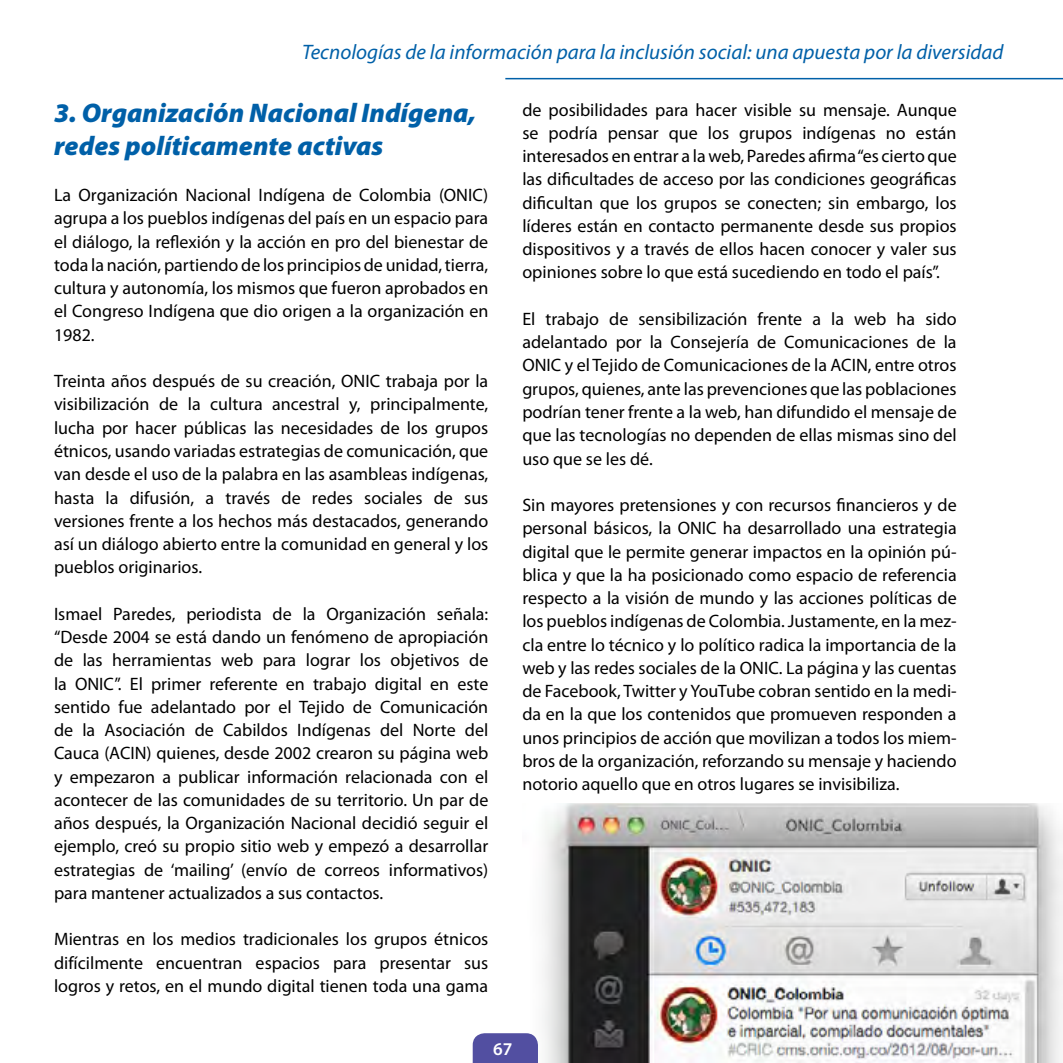
<style>
.page{position:relative;width:1063px;height:1063px;background:#fff}
.page>*{position:absolute;margin:0;border:0;box-sizing:border-box;transform-origin:0 0}
.t1{font:italic 900 27px/32.4px "Myriad Pro";color:#0060a8}
.t2{font:italic 21px "Myriad Pro";color:#0060a8}
.t3{font:18px/23.2px "Myriad Pro";color:#000;text-align:justify}
.t4{font:600 18px "Myriad Pro";color:#fff}
</style>
<div class="page">
<img style="left:543px;top:804px;width:520px;height:259px">
<div style="left:473px;top:1033px;width:65px;height:30px;background:#524fa1"></div>
<hr style="left:505px;top:78px;width:558px;height:1px;background:#0060a8">
<p class="t2" style="left:302px;top:39px;width:703px">Tecnologías de la información para la inclusión social: una apuesta por la diversidad</p>
<h1 class="t1" style="left:54px;top:96px;width:424px">3. Organización Nacional Indígena, redes políticamente activas</h1>
<p class="t3" style="left:54px;top:183px;width:436px">La Organización Nacional Indígena de Colombia (ONIC) agrupa a los pueblos indígenas del país en un espacio para el diálogo, la reflexión y la acción en pro del bienestar de toda la nación, partiendo de los principios de unidad, tierra, cultura y autonomía, los mismos que fueron aprobados en el Congreso Indígena que dio origen a la organización en 1982.</p>
<p class="t3" style="left:54px;top:369px;width:436px">Treinta años después de su creación, ONIC trabaja por la visibilización de la cultura ancestral y, principalmente, lucha por hacer públicas las necesidades de los grupos étnicos, usando variadas estrategias de comunicación, que van desde el uso de la palabra en las asambleas indígenas, hasta la difusión, a través de redes sociales de sus versiones frente a los hechos más destacados, generando así un diálogo abierto entre la comunidad en general y los pueblos originarios.</p>
<p class="t3" style="left:54px;top:602px;width:436px">Ismael Paredes, periodista de la Organización señala: “Desde 2004 se está dando un fenómeno de apropiación de las herramientas web para lograr los objetivos de la ONIC”. El primer referente en trabajo digital en este sentido fue adelantado por el Tejido de Comunicación de la Asociación de Cabildos Indígenas del Norte del Cauca (ACIN) quienes, desde 2002 crearon su página web y empezaron a publicar información relacionada con el acontecer de las comunidades de su territorio. Un par de años después, la Organización Nacional decidió seguir el ejemplo, creó su propio sitio web y empezó a desarrollar estrategias de ‘mailing’ (envío de correos informativos) para mantener actualizados a sus contactos.</p>
<p class="t3" style="left:54px;top:927px;width:436px">Mientras en los medios tradicionales los grupos étnicos difícilmente encuentran espacios para presentar sus logros y retos, en el mundo digital tienen toda una gama</p>
<p class="t3" style="left:522px;top:98px;width:436px">de posibilidades para hacer visible su mensaje. Aunque se podría pensar que los grupos indígenas no están interesados en entrar a la web, Paredes afirma “es cierto que las dificultades de acceso por las condiciones geográficas dificultan que los grupos se conecten; sin embargo, los líderes están en contacto permanente desde sus propios dispositivos y a través de ellos hacen conocer y valer sus opiniones sobre lo que está sucediendo en todo el país”.</p>
<p class="t3" style="left:522px;top:307px;width:436px">El trabajo de sensibilización frente a la web ha sido adelantado por la Consejería de Comunicaciones de la ONIC y el Tejido de Comunicaciones de la ACIN, entre otros grupos, quienes, ante las prevenciones que las poblaciones podrían tener frente a la web, han difundido el mensaje de que las tecnologías no dependen de ellas mismas sino del uso que se les dé.</p>
<p class="t3" style="left:522px;top:493px;width:436px">Sin mayores pretensiones y con recursos financieros y de personal básicos, la ONIC ha desarrollado una estrategia digital que le permite generar impactos en la opinión pú&shy;blica y que la ha posicionado como espacio de referencia respecto a la visión de mundo y las acciones políticas de los pueblos indígenas de Colombia. Justamente, en la mez&shy;cla entre lo técnico y lo político radica la importancia de la web y las redes sociales de la ONIC. La página y las cuentas de Facebook, Twitter y YouTube cobran sentido en la medi&shy;da en la que los contenidos que promueven responden a unos principios de acción que movilizan a todos los miem&shy;bros de la organización, reforzando su mensaje y haciendo notorio aquello que en otros lugares se invisibiliza.</p>
<p class="t4" style="left:493px;top:1037px;width:21px">67</p>
</div>
